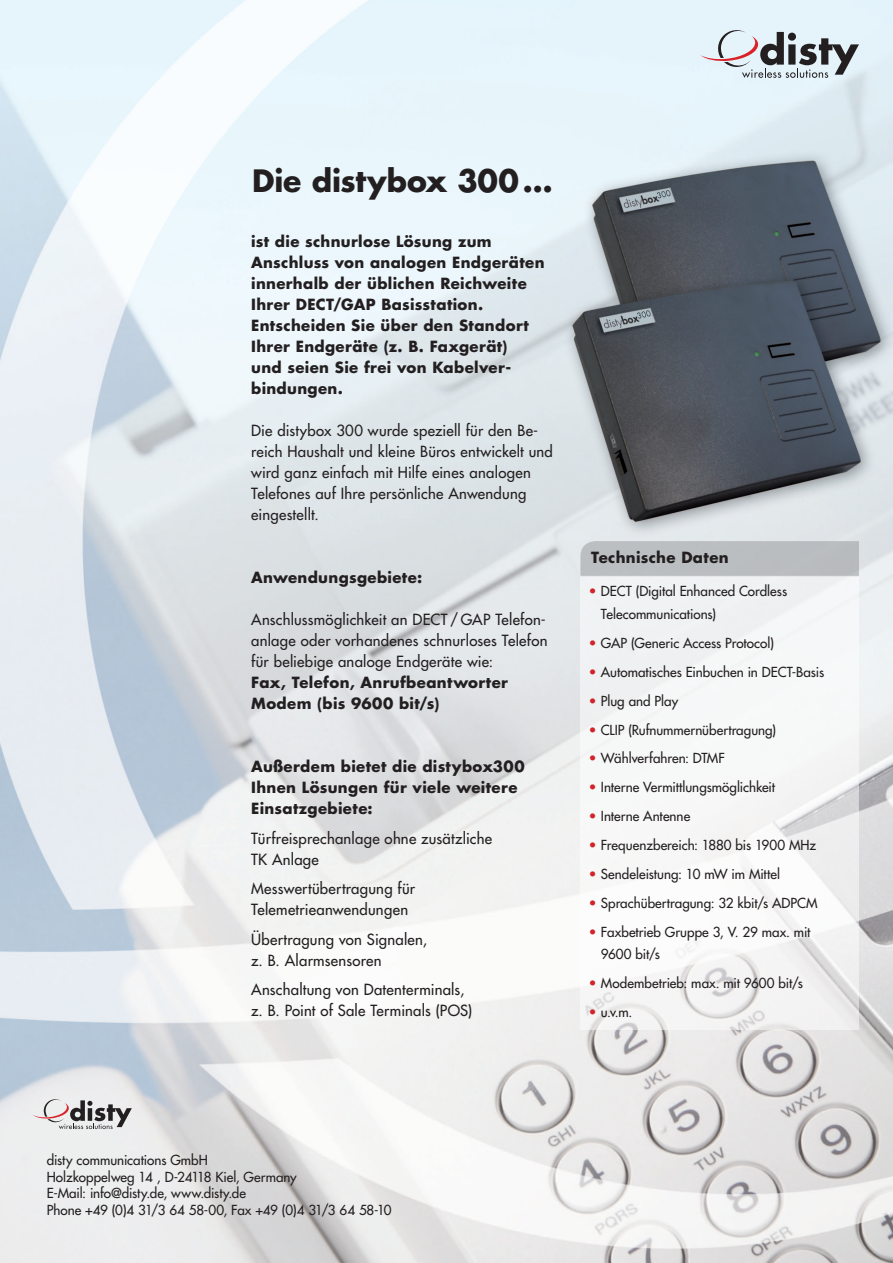
<style>
.page{position:relative;width:893px;height:1263px;background:#fff}
.page>*{position:absolute;margin:0;border:0;box-sizing:border-box;transform-origin:0 0}
.t1{font:700 30px "Futura";letter-spacing:-.005em;color:#231f20}
.t2{font:15px/21px "Futura";letter-spacing:.015em;color:#231f20}
.t3{font:700 15px/21px "Futura";letter-spacing:.025em;color:#231f20}
.t4{font:13.5px/16.5px "Futura";color:#231f20}
.s1{color:#d1232a}
</style>
<div class="page">
<img style="left:0;top:0;width:893px;height:1263px">
<svg style="left:33px;top:1099px;width:99px;height:30px;background:#bcb8b9"></svg>
<svg style="left:700px;top:29px;width:159px;height:49px;background:#b7bdc4"></svg>
<div style="left:580px;top:575px;width:279px;height:455px;background:#f6f7f7"></div>
<div style="left:580px;top:541px;width:279px;height:35px;background:#bbbec1"></div>
<h1 class="t1" style="left:252px;top:160px;width:302px">Die distybox 300…</h1>
<p class="t3" style="left:251px;top:230px;width:295px">ist die schnurlose Lösung zum<br>Anschluss von analogen Endgeräten innerhalb der üblichen Reichweite<br>Ihrer DECT/GAP Basisstation.<br>Entscheiden Sie über den Standort<br>Ihrer Endgeräte (z. B. Faxgerät)<br>und seien Sie frei von Kabelver&shy;bindungen.</p>
<p class="t2" style="left:251px;top:420px;width:303px">Die distybox 300 wurde speziell für den Be&shy;reich Haushalt und kleine Büros entwickelt und wird ganz einfach mit Hilfe eines analogen Telefones auf Ihre persönliche Anwendung eingestellt.</p>
<p class="t3" style="left:251px;top:566px;width:173px">Anwendungsgebiete:</p>
<p class="t2" style="left:251px;top:609px;width:298px;text-align:justify">Anschlussmöglichkeit an DECT / GAP Telefon&shy;anlage oder vorhandenes schnurloses Telefon für beliebige analoge Endgeräte wie:</p>
<p class="t3" style="left:251px;top:671px;width:258px">Fax, Telefon, Anrufbeantworter<br>Modem (bis 9600 bit/s)</p>
<p class="t3" style="left:251px;top:755px;width:275px">Außerdem bietet die distybox300<br>Ihnen Lösungen für viele weitere<br>Einsatzgebiete:</p>
<p class="t2" style="left:251px;top:827px;width:243px">Türfreisprechanlage ohne zusätzliche<br>TK Anlage</p>
<p class="t2" style="left:251px;top:878px;width:165px">Messwertübertragung für<br>Telemetrieanwendungen</p>
<p class="t2" style="left:251px;top:928px;width:177px">Übertragung von Signalen, z. B. Alarmsensoren</p>
<p class="t2" style="left:251px;top:979px;width:222px">Anschaltung von Datenterminals, z. B. Point of Sale Terminals (POS)</p>
<p class="t3" style="left:591px;top:546px;width:139px">Technische Daten</p>
<p class="t4" style="left:601px;top:580px;width:188px;line-height:22.5px;text-indent:-12px"><span class="s1">•</span> DECT (Digital Enhanced Cordless<br>Telecommunications)</p>
<p class="t4" style="left:589px;top:634px;width:186px"><span class="s1">•</span> GAP (Generic Access Protocol)</p>
<p class="t4" style="left:589px;top:663px;width:237px"><span class="s1">•</span> Automatisches Einbuchen in DECT-Basis</p>
<p class="t4" style="left:589px;top:692px;width:91px"><span class="s1">•</span> Plug and Play</p>
<p class="t4" style="left:589px;top:721px;width:189px"><span class="s1">•</span> CLIP (Rufnummernübertragung)</p>
<p class="t4" style="left:589px;top:750px;width:137px"><span class="s1">•</span> Wählverfahren: DTMF</p>
<p class="t4" style="left:589px;top:779px;width:188px"><span class="s1">•</span> Interne Vermittlungsmöglichkeit</p>
<p class="t4" style="left:589px;top:808px;width:103px"><span class="s1">•</span> Interne Antenne</p>
<p class="t4" style="left:589px;top:837px;width:229px"><span class="s1">•</span> Frequenzbereich: 1880 bis 1900 MHz</p>
<p class="t4" style="left:589px;top:865px;width:193px"><span class="s1">•</span> Sendeleistung: 10 mW im Mittel</p>
<p class="t4" style="left:589px;top:894px;width:230px"><span class="s1">•</span> Sprachübertragung: 32 kbit/s ADPCM</p>
<p class="t4" style="left:601px;top:920px;width:211px;line-height:22.5px;text-indent:-12px"><span class="s1">•</span> Faxbetrieb Gruppe 3, V. 29 max. mit<br>9600 bit/s</p>
<p class="t4" style="left:589px;top:975px;width:215px"><span class="s1">•</span> Modembetrieb: max. mit 9600 bit/s</p>
<p class="t4" style="left:589px;top:1003px;width:45px"><span class="s1">•</span> u.v.m.</p>
<p class="t4" style="left:47px;top:1152px;width:346px">disty communications GmbH<br>Holzkoppelweg 14 , D-24118 Kiel, Germany<br>E-Mail: info@disty.de, www.disty.de<br>Phone +49 (0)4 31/3 64 58-00, Fax +49 (0)4 31/3 64 58-10</p>
</div>
